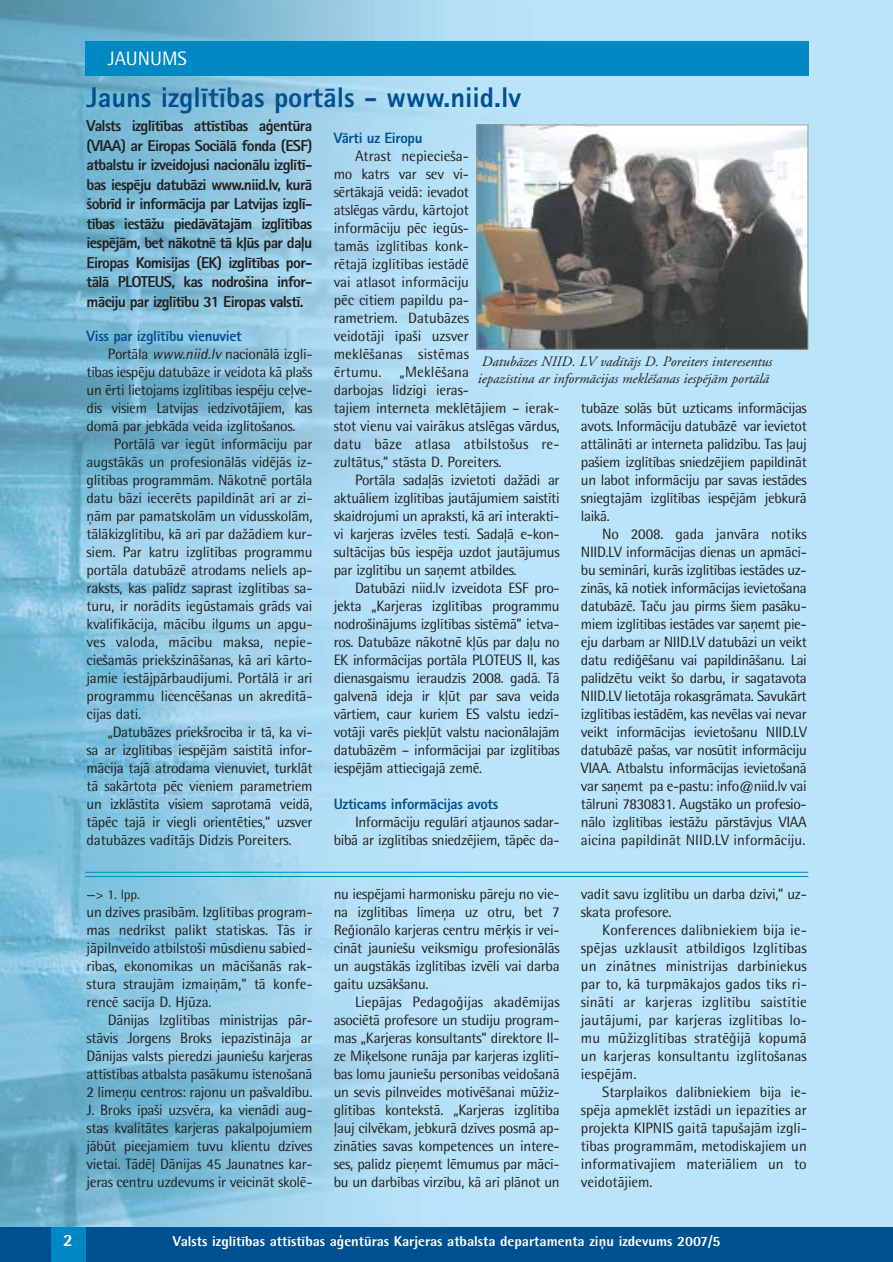
<style>
.page{position:relative;width:893px;height:1262px;background:#fff}
.page>*{position:absolute;margin:0;border:0;box-sizing:border-box;transform-origin:0 0}
.t1{font:800 28.5px "Rotis Sans Serif Lat";color:#005192}
.t2{font:500 19.5px "La Rotis Semi Sans";color:#fff}
.t3{font:800 17.25px "Rotis Semi Sans Lat";color:#fff}
.t4{font:800 15.75px/19.5px "Rotis Sans Serif Lat";letter-spacing:-.045em;color:#231f1f;text-align:justify}
.t5{font:500 15px/18px "La Rotis Semi Sans";letter-spacing:-.015em;color:#231f1f;text-align:justify}
.t6{font:800 15px "Rotis Sans Serif Lat";letter-spacing:-.02em;color:#005192}
.t7{font:italic 14.25px/17.2px "La Ad Garamond";color:#231f1f}
.t8{font:800 14.25px "Rotis Semi Sans Lat";color:#fff}
.t9{font:500 13.5px "La Rotis Semi Sans";color:#231f1f}
.s1{font-family:"Rotis Semi Sans Lat";font-weight:400;font-style:italic}
</style>
<div class="page">
<img style="left:0;top:0;width:892px;height:1227px">
<div style="left:0;top:1227px;width:892px;height:34px;background:#005192"></div>
<div style="left:51px;top:1227px;width:34px;height:34px;background:#0089c4"></div>
<div style="left:85px;top:41px;width:723px;height:34px;background:#0089c4"></div>
<img style="left:478px;top:126px;width:328px;height:222px">
<div style="left:476px;top:124px;width:332px;height:226px;border:1px solid #939497"></div>
<hr style="left:85px;top:876px;width:723px;height:1px;background:#0089c4">
<hr style="left:85px;top:872px;width:723px;height:1px;background:#0089c4">
<h2 class="t2" style="left:108px;top:51px;width:81px">JAUNUMS</h2>
<h1 class="t1" style="left:87px;top:86px;width:436px">Jauns izglîtîbas portåls - www.niid.lv</h1>
<p class="t4" style="left:87px;top:118px;width:227px">Valsts izglîtîbas attîstîbas a©entüra (VIAA) ar Eiropas Sociålå fonda (ESF) atbalstu ir izveidojusi nacionålu izglîtî&shy;bas iespéju datubåzi www.niid.lv, kurå ßobrîd ir informåcija par Latvijas izglî&shy;tîbas ieståΩu piedåvåtajåm izglîtîbas iespéjåm, bet nåkotné tå k¬üs par da¬u Eiropas Komisijas (EK) izglîtîbas por&shy;tålå PLOTEUS, kas nodroßina infor&shy;måciju par izglîtîbu 31 Eiropas valstî.</p>
<p class="t6" style="left:87px;top:330px;width:156px">Viss par izglîtîbu vienuviet</p>
<p class="t5" style="left:87px;top:346px;width:227px;text-indent:21px">Portåla <span class="s1">www.niid.lv</span> nacionålå izglî&shy;tîbas iespéju datubåze ir veidota kå plaßs un érti lietojams izglîtîbas iespéju ce¬ve&shy;dis visiem Latvijas iedzîvotåjiem, kas domå par jebkåda veida izglîtoßanos.</p>
<p class="t5" style="left:87px;top:436px;width:227px;text-indent:27px">Portålå var iegüt informåciju par augståkås un profesionålås vidéjås iz&shy;glîtîbas programmåm. Nåkotné portåla datu båzi ieceréts papildinåt arî ar zi&shy;ñåm par pamatskolåm un vidusskolåm, tålåkizglîtîbu, kå arî par daΩådiem kur&shy;siem. Par katru izglîtîbas programmu portåla datubåzé atrodams neliels ap&shy;raksts, kas palîdz saprast izglîtîbas sa&shy;turu, ir norådîts iegüstamais gråds vai kvalifikåcija, måcîbu ilgums un apgu&shy;ves valoda, måcîbu maksa, nepie&shy;cießamås priekßzinåßanas, kå arî kårto&shy;jamie ieståjpårbaudîjumi. Portålå ir arî programmu licencéßanas un akreditå&shy;cijas dati.</p>
<p class="t5" style="left:87px;top:724px;width:227px;text-indent:21px">„Datubåzes priekßrocîba ir tå, ka vi&shy;sa ar izglîtîbas iespéjåm saistîtå infor&shy;måcija tajå atrodama vienuviet, turklåt tå sakårtota péc vieniem parametriem un izklåstîta visiem saprotamå veidå, tåpéc tajå ir viegli orientéties,” uzsver datubåzes vadîtåjs Didzis Poreiters.</p>
<p class="t9" style="left:87px;top:889px;width:55px">—&gt; 1. lpp.</p>
<p class="t5" style="left:87px;top:904px;width:227px">un dzîves prasîbåm. Izglîtîbas program&shy;mas nedrîkst palikt statiskas. Tås ir jåpilnveido atbilstoßi müsdienu sabied&shy;rîbas, ekonomikas un måcîßanås rak&shy;stura straujåm izmaiñåm,” tå konfe&shy;rencé sacîja D. Hjüza.</p>
<p class="t5" style="left:87px;top:1012px;width:227px;text-indent:21px">Dånijas Izglîtîbas ministrijas pår&shy;ståvis Jorgens Broks iepazîstinåja ar Dånijas valsts pieredzi jaunießu karjeras attîstîbas atbalsta pasåkumu îstenoßanå 2 lîmeñu centros: rajonu un paßvaldîbu.<br>J. Broks îpaßi uzsvéra, ka vienådi aug&shy;stas kvalitåtes karjeras pakalpojumiem jåbüt pieejamiem tuvu klientu dzîves vietai. Tådé¬ Dånijas 45 Jaunatnes kar&shy;jeras centru uzdevums ir veicinåt skolé-</p>
<p class="t6" style="left:334px;top:132px;width:90px">Vårti uz Eiropu</p>
<p class="t5" style="left:334px;top:148px;width:227px;text-align:left;text-indent:21px">Atrast nepiecießa-<br>mo katrs var sev vi-<br>sértåkajå veidå: ievadot<br>atslégas vårdu, kårtojot<br>informåciju péc iegüs-<br>tamås izglîtîbas konk-<br>rétajå izglîtîbas iestådé<br>vai atlasot informåciju<br>péc citiem papildu pa-<br>rametriem. Datubåzes<br>veidotåji îpaßi uzsver<br>mekléßanas sistémas<br>értumu. „Mekléßana<br>darbojas lîdzîgi ieras-<br>tajiem interneta meklétåjiem – ierak&shy;stot vienu vai vairåkus atslégas vårdus, datu båze atlasa atbilstoßus re&shy;zultåtus,” ståsta D. Poreiters.</p>
<p class="t5" style="left:334px;top:472px;width:227px;text-indent:21px">Portåla sada¬ås izvietoti daΩådi ar aktuåliem izglîtîbas jautåjumiem saistîti skaidrojumi un apraksti, kå arî interaktî&shy;vi karjeras izvéles testi. Sada¬å e-kon&shy;sultåcijas büs iespéja uzdot jautåjumus par izglîtîbu un sañemt atbildes.</p>
<p class="t5" style="left:334px;top:580px;width:227px;text-indent:21px">Datubåzi niid.lv izveidota ESF pro&shy;jekta „Karjeras izglîtîbas programmu nodroßinåjums izglîtîbas sistémå” ietva&shy;ros. Datubåze nåkotné k¬üs par da¬u no EK informåcijas portåla PLOTEUS II, kas dienasgaismu ieraudzîs 2008. gadå. Tå galvenå ideja ir k¬üt par sava veida vårtiem, caur kuriem ES valstu iedzî&shy;votåji varés piek¬üt valstu nacionålajåm datubåzém – informåcijai par izglîtîbas iespéjåm attiecîgajå zemé.</p>
<p class="t6" style="left:334px;top:798px;width:166px">Uzticams informåcijas avots</p>
<p class="t5" style="left:334px;top:814px;width:227px;text-align:right">Informåciju regulåri atjaunos sadar&shy;bîbå ar izglîtîbas sniedzéjiem, tåpéc da-</p>
<p class="t7" style="left:478px;top:354px;width:296px">Datubåzes NIID. LV vadîtåjs D. Poreiters interesentus iepazîstina ar informåcijas mekléßanas iespéjåm portålå</p>
<p class="t5" style="left:581px;top:400px;width:227px">tubåze solås büt uzticams informåcijas avots. Informåciju datubåzé var ievietot attålinåti ar interneta palîdzîbu. Tas ¬auj paßiem izglîtîbas sniedzéjiem papildinåt un labot informåciju par savas iestådes sniegtajåm izglîtîbas iespéjåm jebkurå laikå.</p>
<p class="t5" style="left:581px;top:526px;width:227px;text-indent:21px">No 2008. gada janvåra notiks NIID.LV informåcijas dienas un apmåcî&shy;bu seminåri, kurås izglîtîbas iestådes uz&shy;zinås, kå notiek informåcijas ievietoßana datubåzé. Taçu jau pirms ßiem pasåku&shy;miem izglîtîbas iestådes var sañemt pie&shy;eju darbam ar NIID.LV datubåzi un veikt datu redi©éßanu vai papildinåßanu. Lai palîdzétu veikt ßo darbu, ir sagatavota NIID.LV lietotåja rokasgråmata. Savukårt izglîtîbas iestådém, kas nevélas vai nevar veikt informåcijas ievietoßanu NIID.LV datubåzé paßas, var nosütît informåciju VIAA. Atbalstu informåcijas ievietoßanå var sañemt pa e-pastu: info@niid.lv vai tålruni 7830831. Augståko un profesio&shy;nålo izglîtîbas ieståΩu pårståvjus VIAA aicina papildinåt NIID.LV informåciju.</p>
<p class="t5" style="left:334px;top:886px;width:227px">nu iespéjami harmonisku påreju no vie&shy;na izglîtîbas lîmeña uz otru, bet 7<br>Re©ionålo karjeras centru mér˚is ir vei&shy;cinåt jaunießu veiksmîgu profesionålås un augståkås izglîtîbas izvéli vai darba gaitu uzsåkßanu.</p>
<p class="t5" style="left:334px;top:994px;width:227px;text-indent:21px">Liepåjas Pedago©ijas akadémijas asociétå profesore un studiju program&shy;mas „Karjeras konsultants” direktore Il&shy;ze Mi˚elsone runåja par karjeras izglîtî&shy;bas lomu jaunießu personîbas veidoßanå un sevis pilnveides motivéßanai müΩiz&shy;glîtîbas kontekstå. „Karjeras izglîtîba ¬auj cilvékam, jebkurå dzîves posmå ap&shy;zinåties savas kompetences un intere&shy;ses, palîdz pieñemt lémumus par måcî&shy;bu un darbîbas virzîbu, kå arî plånot un</p>
<p class="t5" style="left:581px;top:886px;width:227px">vadît savu izglîtîbu un darba dzîvi,” uz&shy;skata profesore.</p>
<p class="t5" style="left:581px;top:922px;width:227px;text-indent:21px">Konferences dalîbniekiem bija ie&shy;spéjas uzklausît atbildîgos Izglîtîbas un zinåtnes ministrijas darbiniekus par to, kå turpmåkajos gados tiks ri&shy;sinåti ar karjeras izglîtîbu saistîtie jautåjumi, par karjeras izglîtîbas lo&shy;mu müΩizglîtîbas straté©ijå kopumå un karjeras konsultantu izglîtoßanas iespéjåm.</p>
<p class="t5" style="left:581px;top:1084px;width:227px;text-indent:21px">Starplaikos dalîbniekiem bija ie&shy;spéja apmeklét izstådi un iepazîties ar projekta KIPNIS gaitå tapußajåm izglî&shy;tîbas programmåm, metodiskajiem un informatîvajiem materiåliem un to veidotåjiem.</p>
<p class="t3" style="left:63px;top:1233px;width:11px">2</p>
<p class="t8" style="left:173px;top:1236px;width:549px">Valsts izglîtîbas attîstîbas a©entüras Karjeras atbalsta departamenta ziñu izdevums 2007/5</p>
</div>
